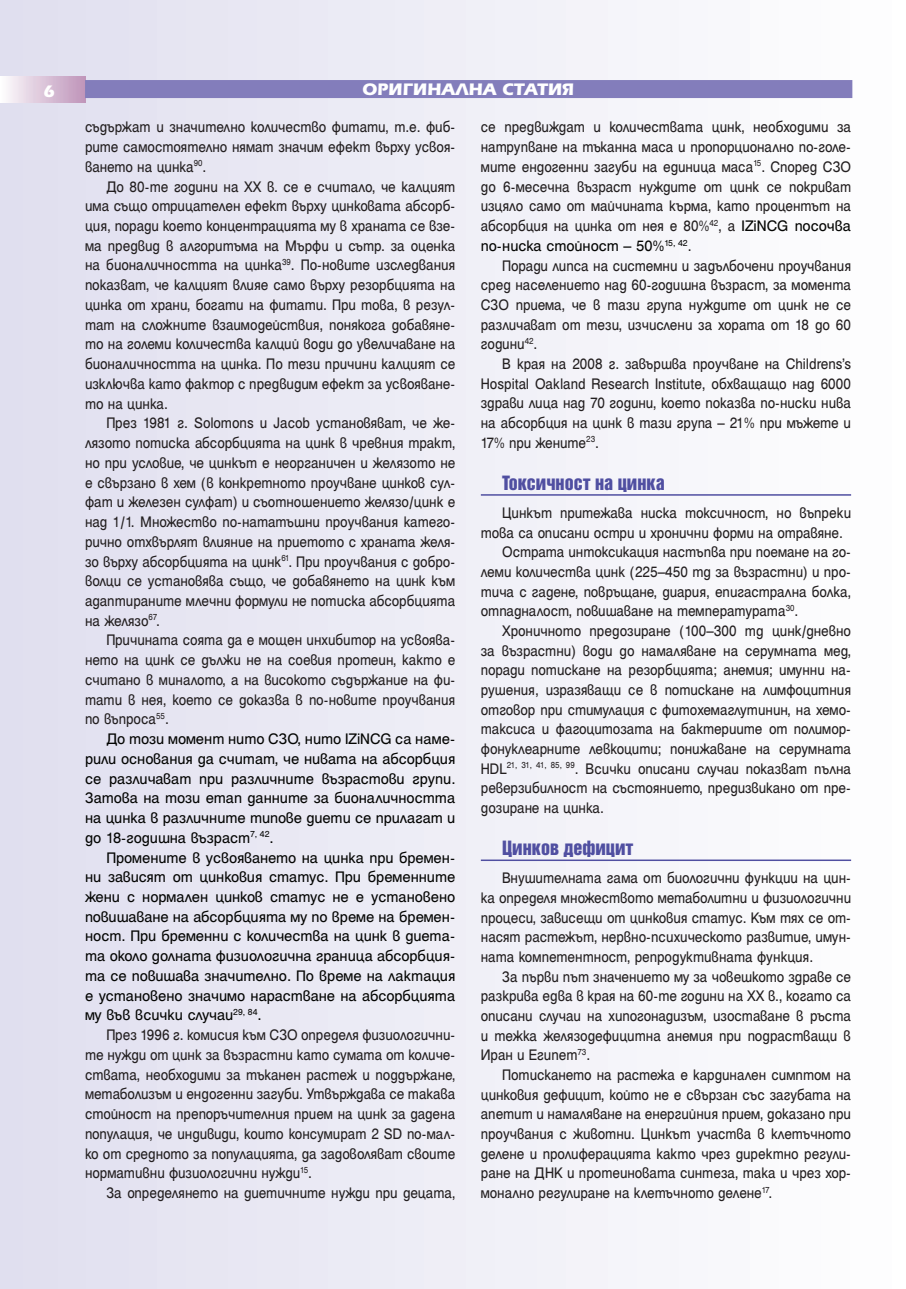
<style>
.page{position:relative;width:906px;height:1289px;background:#fff}
.page>*{position:absolute;margin:0;border:0;box-sizing:border-box;transform-origin:0 0}
.t1{font:18px "Helvetica Inserat Cyr Upright";color:#504fa1}
.t2{font:700 18px "Erika Bg";color:#fff}
.t3{font:16.5px/19.6px "Helen Bg";color:#231f20;text-align:justify;scale:.92 1}
.t4{font:16.5px/19.8px "Helen Bg";color:#040503;text-align:justify}
.s1{color:#040503}
</style>
<div class="page">
<div style="left:1px;top:0;width:905px;height:1288px;background:linear-gradient(to right,#e0deef,#feffff)"></div>
<div style="left:0;top:77px;width:85px;height:25px;background:linear-gradient(to right,#fdfcfd,#be94b9)"></div>
<div style="left:85px;top:80px;width:767px;height:18px;background:#837dbb"></div>
<hr style="left:481px;top:494px;width:370px;height:1px;background:#504fa1">
<hr style="left:481px;top:859px;width:370px;height:2px;background:#504fa1">
<p class="t2" style="left:43px;top:85px;width:13px">6</p>
<p class="t2" style="left:362px;top:83px;width:213px">ОРИГИНАЛНА СТАТИЯ</p>
<p class="t3" style="left:85px;top:118px;width:404px">съдържат и значително количество фитати, т.е. фиб&shy;рите самостоятелно нямат значим ефект върху усвоя&shy;ването на цинка<sup>90</sup>.</p>
<p class="t3" style="left:85px;top:178px;width:404px;text-indent:21px">До 80-те години на ХХ в. се е считало, че калцият има също отрицателен ефект върху цинковата абсорб&shy;ция, поради което концентрацията му в храната се взе&shy;ма предвид в алгоритъма на Мърфи и сътр. за оценка на бионаличността на цинка<sup>39</sup>. По-новите изследвания показват, че калцият влияе само върху резорбцията на цинка от храни, богати на фитати. При това, в резул&shy;тат на сложните взаимодействия, понякога добавяне&shy;то на големи количества калций води до увеличаване на бионаличността на цинка. По тези причини калцият се изключва като фактор с предвидим ефект за усвояване&shy;то на цинка.</p>
<p class="t3" style="left:85px;top:414px;width:404px;text-indent:21px">През 1981 г. Solomons и Jacob установяват, че же&shy;лязото потиска абсорбцията на цинк в чревния тракт, но при условие, че цинкът е неорганичен и желязото не е свързано в хем (в конкретното проучване цинков сул&shy;фат и железен сулфат) и съотношението желязо/цинк е над 1/1. Множество по-нататъшни проучвания катего&shy;рично отхвърлят влияние на приетото с храната желя&shy;зо върху абсорбцията на цинк<sup>61</sup>. При проучвания с добро&shy;волци се установява също, че добавянето на цинк към адаптираните млечни формули не потиска абсорбцията на желязо<sup>67</sup>.</p>
<p class="t3" style="left:85px;top:631px;width:404px;text-indent:21px">Причината соята да е мощен инхибитор на усвоява&shy;нето на цинк се дължи не на соевия протеин, както е считано в миналото, а на високото съдържание на фи&shy;тати в нея, което се доказва в по-новите проучвания по въпроса<sup>55</sup>.</p>
<p class="t4" style="left:85px;top:730px;width:372px;text-indent:21px">До този момент нито СЗО, нито IZiNCG са наме&shy;рили основания да считат, че нивата на абсорбция се различават при различните възрастови групи.<br>Затова на този етап данните за бионаличността на цинка в различните типове диети се прилагат и до 18-годишна възраст<sup>7,</sup> <sup>42</sup>.</p>
<p class="t4" style="left:85px;top:848px;width:372px;text-indent:21px">Промените в усвояването на цинка при бремен&shy;ни зависят от цинковия статус. При бременните жени с нормален цинков статус не е установено повишаване на абсорбцията му по време на бремен&shy;ност. При бременни с количества на цинк в диета&shy;та около долната физиологична граница абсорбция&shy;та се повишава значително. По време на лактация е установено значимо нарастване на абсорбцията му във всички случаи<sup>29,</sup> <sup>84</sup>.</p>
<p class="t3" style="left:85px;top:1026px;width:404px;text-indent:21px">През 1996 г. комисия към СЗО определя физиологични&shy;те нужди от цинк за възрастни като сумата от количе&shy;ствата, необходими за тъканен растеж и поддържане, метаболизъм и ендогенни загуби. Утвърждава се такава стойност на препоръчителния прием на цинк за дадена популация, че индивиди, които консумират 2 SD по-мал&shy;ко от средното за популацията, да задоволяват своите нормативни физиологични нужди<sup>15</sup>.</p>
<p class="t3" style="left:106px;top:1184px;width:381px">За определянето на диетичните нужди при децата,</p>
<p class="t3" style="left:481px;top:118px;width:404px">се предвиждат и количествата цинк, необходими за натрупване на тъканна маса и пропорционално по-голе&shy;мите ендогенни загуби на единица маса<sup>15</sup>. Според СЗО до 6-месечна възраст нуждите от цинк се покриват изцяло само от майчината кърма, като процентът на абсорбция на цинка от нея е 80%<sup>42</sup>, а <span class="s1">IZiNCG посочва по-ниска стойност – 50%</span><sup>15,</sup> <sup>42</sup>.</p>
<p class="t3" style="left:481px;top:257px;width:404px;text-indent:21px">Поради липса на системни и задълбочени проучвания сред населението над 60-годишна възраст, за момента СЗО приема, че в тази група нуждите от цинк не се различават от тези, изчислени за хората от 18 до 60 години<sup>42</sup>.</p>
<p class="t3" style="left:481px;top:355px;width:404px;text-indent:21px">В края на 2008 г. завършва проучване на Childrens’s Hospital Oakland Research Institute, обхващащо над 6000 здрави лица над 70 години, което показва по-ниски нива на абсорбция на цинк в тази група – 21% при мъжете и 17% при жените<sup>23</sup>.</p>
<p class="t1" style="left:502px;top:475px;width:164px">Токсичност на цинка</p>
<p class="t3" style="left:502px;top:504px;width:381px">Цинкът притежава ниска токсичност, но въпреки</p>
<p class="t3" style="left:481px;top:524px;width:395px">това са описани остри и хронични форми на отравяне.</p>
<p class="t3" style="left:502px;top:543px;width:381px">Острата интоксикация настъпва при поемане на го-</p>
<p class="t3" style="left:481px;top:563px;width:404px">леми количества цинк (225–450 mg за възрастни) и про-</p>
<p class="t3" style="left:481px;top:583px;width:404px">тича с гадене, повръщане, диария, епигастрална болка,</p>
<p class="t3" style="left:481px;top:602px;width:346px">отпадналост, повишаване на температурата<sup>30</sup>.</p>
<p class="t3" style="left:502px;top:622px;width:381px">Хроничното предозиране (100–300 mg цинк/дневно</p>
<p class="t3" style="left:481px;top:642px;width:404px">за възрастни) води до намаляване на серумната мед,</p>
<p class="t3" style="left:481px;top:661px;width:404px">поради потискане на резорбцията; анемия; имунни на-</p>
<p class="t3" style="left:481px;top:681px;width:404px">рушения, изразяващи се в потискане на лимфоцитния</p>
<p class="t3" style="left:481px;top:701px;width:404px">отговор при стимулация с фитохемаглутинин, на хемо-</p>
<p class="t3" style="left:481px;top:720px;width:404px">таксиса и фагоцитозата на бактериите от полимор-</p>
<p class="t3" style="left:481px;top:740px;width:404px">фонуклеарните левкоцити; понижаване на серумната</p>
<p class="t3" style="left:481px;top:760px;width:404px">HDL<sup>21,</sup> <sup>31,</sup> <sup>41,</sup> <sup>85,</sup> <sup>99</sup>. Всички описани случаи показват пълна</p>
<p class="t3" style="left:481px;top:779px;width:404px">реверзибилност на състоянието, предизвикано от пре-</p>
<p class="t3" style="left:481px;top:799px;width:135px">дозиране на цинка.</p>
<p class="t1" style="left:502px;top:840px;width:133px">Цинков дефицит</p>
<p class="t3" style="left:481px;top:869px;width:404px;text-indent:21px">Внушителната гама от биологични функции на цин&shy;ка определя множеството метаболитни и физиологични процеси, зависещи от цинковия статус. Към тях се от&shy;насят растежът, нервно-психическото развитие, имун&shy;ната компетентност, репродуктивната функция.</p>
<p class="t3" style="left:481px;top:967px;width:404px;text-indent:21px">За първи път значението му за човешкото здраве се разкрива едва в края на 60-те години на ХХ в., когато са описани случаи на хипогонадизъм, изоставане в ръста и тежка желязодефицитна анемия при подрастващи в Иран и Египет<sup>73</sup>.</p>
<p class="t3" style="left:481px;top:1066px;width:404px;text-indent:21px">Потискането на растежа е кардинален симптом на цинковия дефицит, който не е свързан със загубата на апетит и намаляване на енергийния прием, доказано при проучвания с животни. Цинкът участва в клетъчното делене и пролиферацията както чрез директно регули&shy;ране на ДНК и протеиновата синтеза, така и чрез хор&shy;монално регулиране на клетъчното делене<sup>17</sup>.</p>
</div>
